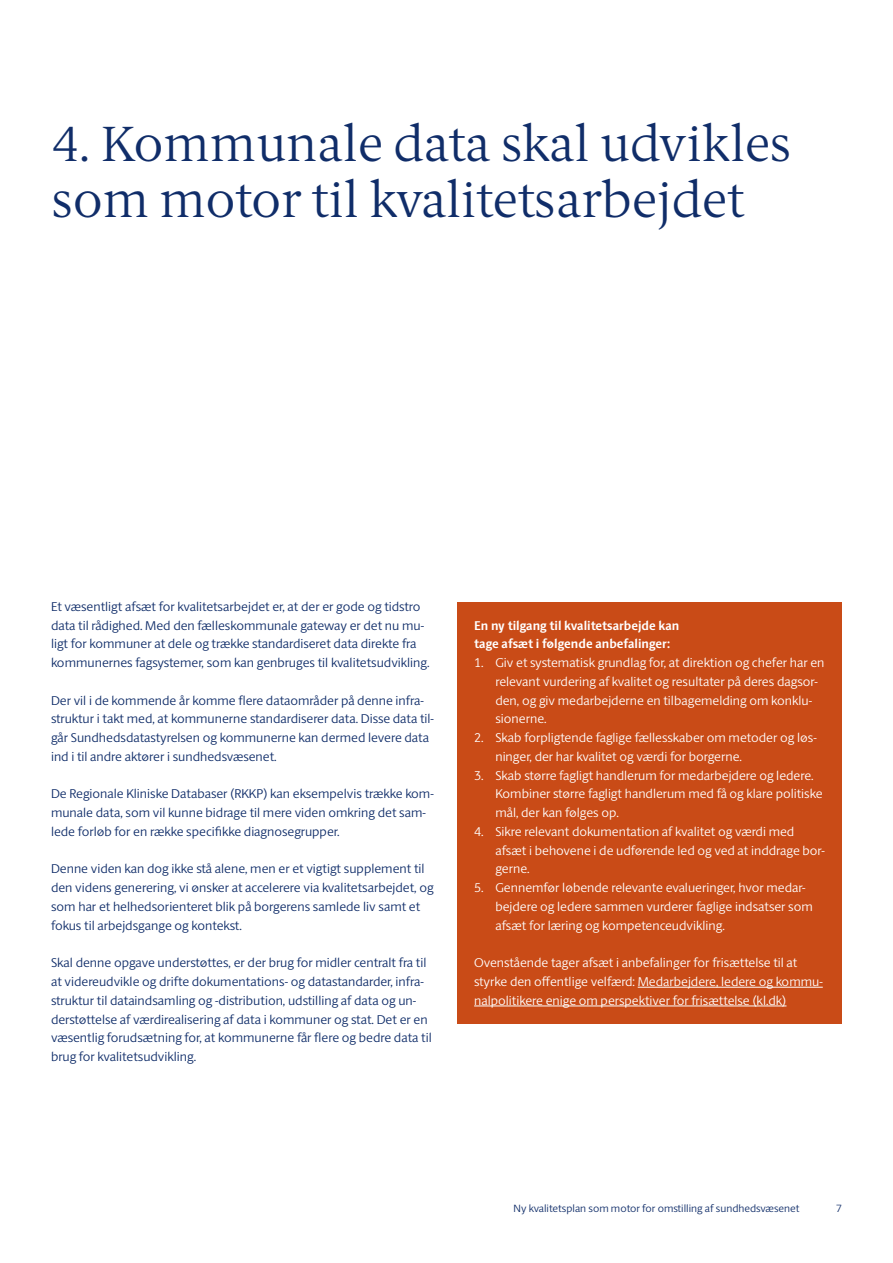
<style>
.page{position:relative;width:893px;height:1263px;background:#fff}
.page>*{position:absolute;margin:0;border:0;box-sizing:border-box;transform-origin:0 0}
.Rubrik_1_5{font:300 49.5px/56.2px "ID Serif";color:#102d69}
.Brødtekst{font:300 12.75px/18.8px "ID Sans";color:#102d69}
.Brødtekst_Bullet_UDEN_Bullet{font:300 12.75px/18.8px "ID Sans";color:#fff}
.Brødtekst-2{font:300 12.75px/18.8px "ID Sans";color:#fff}
.Rubrik_2{font:700 12.75px/18.8px "ID Sans";color:#fff}
.t1{font:300 10.5px "ID Sans";color:#102d69}
</style>
<div class="page">
<div style="left:457px;top:602px;width:385px;height:421px;background:#c94b17"></div>
<hr style="left:638px;top:987px;width:185px;height:1px;background:#fff">
<hr style="left:474px;top:1006px;width:312px;height:1px;background:#fff">
<h1 class="Rubrik_1_5" style="left:51px;top:116px;width:742px">4. Kommunale data skal udvikles som motor til kvalitetsarbejdet</h1>
<p class="Brødtekst" style="left:51px;top:597px;width:380px">Et væsentligt afsæt for kvalitetsarbejdet er, at der er gode og tidstro data til rådighed. Med den fælleskommunale gateway er det nu mu&shy;ligt for kommuner at dele og trække standardiseret data direkte fra kommunernes fagsystemer, som kan genbruges til kvalitetsudvikling.</p>
<p class="Brødtekst" style="left:51px;top:691px;width:384px">Der vil i de kommende år komme flere dataområder på denne infra&shy;struktur i takt med, at kommunerne standardiserer data. Disse data til&shy;går Sundhedsdatastyrelsen og kommunerne kan dermed levere data ind i til andre aktører i sundhedsvæsenet.</p>
<p class="Brødtekst" style="left:51px;top:784px;width:384px">De Regionale Kliniske Databaser (RKKP) kan eksempelvis trække kom&shy;munale data, som vil kunne bidrage til mere viden omkring det sam&shy;lede forløb for en række specifikke diagnosegrupper.</p>
<p class="Brødtekst" style="left:51px;top:859px;width:384px">Denne viden kan dog ikke stå alene, men er et vigtigt supplement til den videns generering, vi ønsker at accelerere via kvalitetsarbejdet, og som har et helhedsorienteret blik på borgerens samlede liv samt et fokus til arbejdsgange og kontekst.</p>
<p class="Brødtekst" style="left:51px;top:953px;width:382px">Skal denne opgave understøttes, er der brug for midler centralt fra til at videreudvikle og drifte dokumentations- og datastandarder, infra&shy;struktur til dataindsamling og -distribution, udstilling af data og un&shy;derstøttelse af værdirealisering af data i kommuner og stat. Det er en væsentlig forudsætning for, at kommunerne får flere og bedre data til brug for kvalitetsudvikling.</p>
<h2 class="Rubrik_2" style="left:474px;top:616px;width:207px">En ny tilgang til kvalitetsarbejde kan tage afsæt i følgende anbefalinger:</h2>
<p class="Brødtekst_Bullet_UDEN_Bullet" style="left:495px;top:653px;width:331px;text-indent:-21px">1. Giv et systematisk grundlag for, at direktion og chefer har en relevant vurdering af kvalitet og resultater på deres dagsor&shy;den, og giv medarbejderne en tilbagemelding om konklu&shy;sionerne.</p>
<p class="Brødtekst_Bullet_UDEN_Bullet" style="left:495px;top:728px;width:323px;text-indent:-21px">2. Skab forpligtende faglige fællesskaber om metoder og løs&shy;ninger, der har kvalitet og værdi for borgerne.</p>
<p class="Brødtekst_Bullet_UDEN_Bullet" style="left:495px;top:766px;width:329px;text-indent:-21px">3. Skab større fagligt handlerum for medarbejdere og ledere.<br>Kombiner større fagligt handlerum med få og klare politiske mål, der kan følges op.</p>
<p class="Brødtekst_Bullet_UDEN_Bullet" style="left:495px;top:822px;width:331px;text-indent:-21px">4. Sikre relevant dokumentation af kvalitet og værdi med afsæt i behovene i de udførende led og ved at inddrage bor&shy;gerne.</p>
<p class="Brødtekst_Bullet_UDEN_Bullet" style="left:495px;top:878px;width:319px;text-indent:-21px">5. Gennemfør løbende relevante evalueringer, hvor medar&shy;bejdere og ledere sammen vurderer faglige indsatser som afsæt for læring og kompetenceudvikling.</p>
<p class="Brødtekst-2" style="left:474px;top:953px;width:350px">Ovenstående tager afsæt i anbefalinger for frisættelse til at styrke den offentlige velfærd: Medarbejdere, ledere og kommu&shy;nalpolitikere enige om perspektiver for frisættelse (kl.dk)</p>
<p class="t1" style="left:514px;top:1202px;width:287px">Ny kvalitetsplan som motor for omstilling af sundhedsvæsenet</p>
<p class="t1" style="left:836px;top:1202px;width:7px">7</p>
</div>
